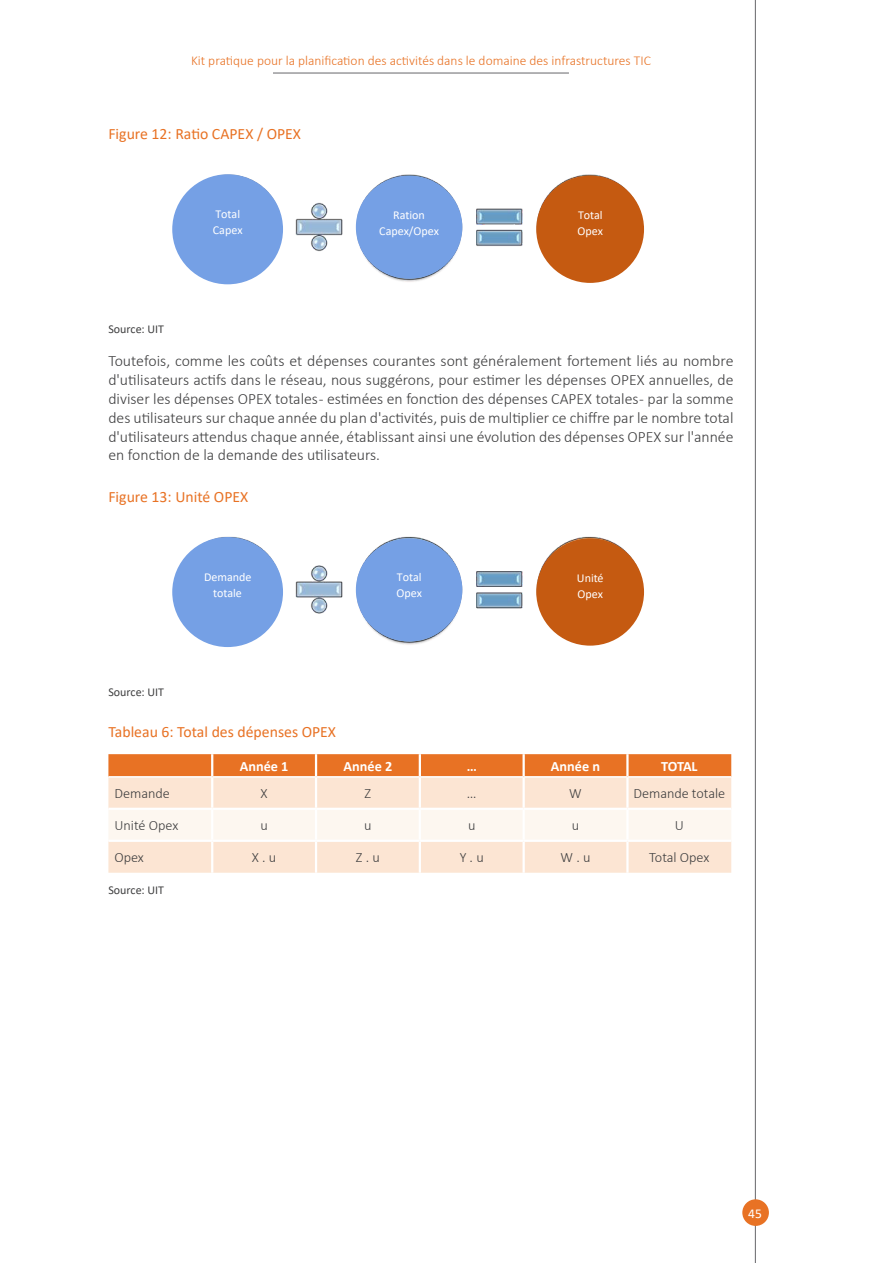
<style>
.page{position:relative;width:893px;height:1263px;background:#fff}
.page>*{position:absolute;margin:0;border:0;box-sizing:border-box;transform-origin:0 0}
.t1{font:300 15.75px/18.9px "Calibri";color:#3e3e3f;text-align:justify}
.Figure_title{font:15.75px "Calibri";color:#e87224}
.Table_title{font:15.75px "Calibri";color:#e87224}
.Table_text_centred{font:300 14.25px "Calibri";color:#3e3e3f}
.Table_head_white_cen{font:700 14.25px "Calibri";color:#fff}
.Table_text{font:300 14.25px "Calibri";color:#3e3e3f}
.t2{font:300 13.5px "Calibri";color:#e87224}
.t3{font:13.5px "Calibri";color:#fff}
.t4{font:12px/15.6px "Calibri";letter-spacing:-.005em;color:#fff}
.Source_text{font:12px "Calibri";color:#3e3e3f}
</style>
<div class="page">
<hr style="left:755px;top:0;width:1px;height:1263px;background:#67676a">
<div style="left:742px;top:1199px;width:27px;height:27px;background:#e87224;border-radius:50%"></div>
<hr style="left:273px;top:73px;width:296px;height:1px;background:#67676a">
<img style="left:174px;top:174px;width:470px;height:111px">
<div style="left:356px;top:176px;width:106px;height:103px;background:#75a0e5;border-radius:50%"></div>
<div style="left:536px;top:176px;width:108px;height:107px;background:#c55a11;border-radius:50%"></div>
<div style="left:172px;top:174px;width:111px;height:110px;background:#75a0e5;border-radius:50%"></div>
<img style="left:174px;top:536px;width:470px;height:111px">
<div style="left:356px;top:538px;width:106px;height:103px;background:#75a0e5;border-radius:50%"></div>
<div style="left:536px;top:538px;width:108px;height:108px;background:#c55a11;border-radius:50%"></div>
<div style="left:172px;top:537px;width:111px;height:110px;background:#75a0e5;border-radius:50%"></div>
<div style="left:108px;top:754px;width:623px;height:22px;background:#e87224"></div>
<div style="left:108px;top:778px;width:623px;height:95px;background:#fce5d3"></div>
<div style="left:108px;top:810px;width:623px;height:30px;background:#fdf7f0"></div>
<hr style="left:211px;top:754px;width:2px;height:22px;background:#fff">
<hr style="left:315px;top:754px;width:2px;height:22px;background:#fff">
<hr style="left:419px;top:754px;width:2px;height:22px;background:#fff">
<hr style="left:522px;top:754px;width:3px;height:22px;background:#fff">
<hr style="left:626px;top:754px;width:3px;height:22px;background:#fff">
<hr style="left:211px;top:778px;width:2px;height:30px;background:#fff">
<hr style="left:315px;top:778px;width:2px;height:30px;background:#fff">
<hr style="left:419px;top:778px;width:2px;height:30px;background:#fff">
<hr style="left:522px;top:778px;width:3px;height:30px;background:#fff">
<hr style="left:626px;top:778px;width:3px;height:30px;background:#fff">
<hr style="left:108px;top:808px;width:104px;height:2px;background:#fff">
<hr style="left:212px;top:808px;width:104px;height:2px;background:#fff">
<hr style="left:211px;top:810px;width:2px;height:30px;background:#fff">
<hr style="left:316px;top:808px;width:104px;height:2px;background:#fff">
<hr style="left:315px;top:810px;width:2px;height:30px;background:#fff">
<hr style="left:420px;top:808px;width:104px;height:2px;background:#fff">
<hr style="left:419px;top:810px;width:2px;height:30px;background:#fff">
<hr style="left:524px;top:808px;width:103px;height:2px;background:#fff">
<hr style="left:522px;top:810px;width:3px;height:30px;background:#fff">
<hr style="left:627px;top:808px;width:104px;height:2px;background:#fff">
<hr style="left:626px;top:810px;width:3px;height:30px;background:#fff">
<hr style="left:108px;top:840px;width:104px;height:2px;background:#fff">
<hr style="left:212px;top:840px;width:104px;height:2px;background:#fff">
<hr style="left:211px;top:842px;width:2px;height:31px;background:#fff">
<hr style="left:316px;top:840px;width:104px;height:2px;background:#fff">
<hr style="left:315px;top:842px;width:2px;height:31px;background:#fff">
<hr style="left:420px;top:840px;width:104px;height:2px;background:#fff">
<hr style="left:419px;top:842px;width:2px;height:31px;background:#fff">
<hr style="left:524px;top:840px;width:103px;height:2px;background:#fff">
<hr style="left:522px;top:842px;width:3px;height:31px;background:#fff">
<hr style="left:627px;top:840px;width:104px;height:2px;background:#fff">
<hr style="left:626px;top:842px;width:3px;height:31px;background:#fff">
<p class="t2" style="left:191px;top:52px;width:461px">Kit pratique pour la planification des activités dans le domaine des infrastructures TIC</p>
<p class="Figure_title" style="left:108px;top:123px;width:194px">Figure 12: Ratio CAPEX / OPEX</p>
<p class="t4" style="left:213px;top:206px;width:31px">Total<br>Capex</p>
<p class="t4" style="left:379px;top:206px;width:61px;text-align:center">Ration<br>Capex/Opex</p>
<p class="t4" style="left:578px;top:207px;width:27px">Total<br>Opex</p>
<p class="Source_text" style="left:108px;top:320px;width:57px">Source: UIT</p>
<p class="t1" style="left:108px;top:351px;width:627px">Toutefois, comme les coûts et dépenses courantes sont généralement fortement liés au nombre d'utilisateurs actifs dans le réseau, nous suggérons, pour estimer les dépenses OPEX annuelles, de diviser les dépenses OPEX totales - estimées en fonction des dépenses CAPEX totales - par la somme des utilisateurs sur chaque année du plan d'activités, puis de multiplier ce chiffre par le nombre total d'utilisateurs attendus chaque année, établissant ainsi une évolution des dépenses OPEX sur l'année en fonction de la demande des utilisateurs.</p>
<p class="Figure_title" style="left:108px;top:486px;width:141px">Figure 13: Unité OPEX</p>
<p class="t4" style="left:204px;top:569px;width:49px;text-align:center">Demande totale</p>
<p class="t4" style="left:396px;top:569px;width:27px">Total<br>Opex</p>
<p class="t4" style="left:577px;top:570px;width:28px">Unité<br>Opex</p>
<p class="Source_text" style="left:108px;top:683px;width:57px">Source: UIT</p>
<p class="Table_title" style="left:108px;top:721px;width:229px">Tableau 6: Total des dépenses OPEX</p>
<p class="Table_head_white_cen" style="left:240px;top:756px;width:50px">Année 1</p>
<p class="Table_head_white_cen" style="left:344px;top:756px;width:50px">Année 2</p>
<p class="Table_head_white_cen" style="left:467px;top:756px;width:12px">…</p>
<p class="Table_head_white_cen" style="left:551px;top:756px;width:51px">Année n</p>
<p class="Table_head_white_cen" style="left:661px;top:756px;width:38px">TOTAL</p>
<p class="Table_text" style="left:114px;top:785px;width:57px">Demande</p>
<p class="Table_text_centred" style="left:261px;top:785px;width:9px">X</p>
<p class="Table_text_centred" style="left:365px;top:785px;width:8px">Z</p>
<p class="Table_text_centred" style="left:467px;top:785px;width:11px">…</p>
<p class="Table_text_centred" style="left:569px;top:785px;width:14px">W</p>
<p class="Table_text_centred" style="left:633px;top:785px;width:93px">Demande totale</p>
<p class="Table_text" style="left:114px;top:816px;width:65px">Unité Opex</p>
<p class="Table_text_centred" style="left:260px;top:816px;width:9px">u</p>
<p class="Table_text_centred" style="left:364px;top:816px;width:9px">u</p>
<p class="Table_text_centred" style="left:468px;top:816px;width:9px">u</p>
<p class="Table_text_centred" style="left:572px;top:816px;width:9px">u</p>
<p class="Table_text_centred" style="left:675px;top:816px;width:11px">U</p>
<p class="Table_text" style="left:114px;top:848px;width:31px">Opex</p>
<p class="Table_text_centred" style="left:252px;top:848px;width:26px">X . u</p>
<p class="Table_text_centred" style="left:356px;top:848px;width:25px">Z . u</p>
<p class="Table_text_centred" style="left:460px;top:848px;width:26px">Y . u</p>
<p class="Table_text_centred" style="left:561px;top:848px;width:31px">W . u</p>
<p class="Table_text_centred" style="left:649px;top:848px;width:62px">Total Opex</p>
<p class="Source_text" style="left:108px;top:882px;width:57px">Source: UIT</p>
<p class="t3" style="left:748px;top:1204px;width:15px">45</p>
</div>
